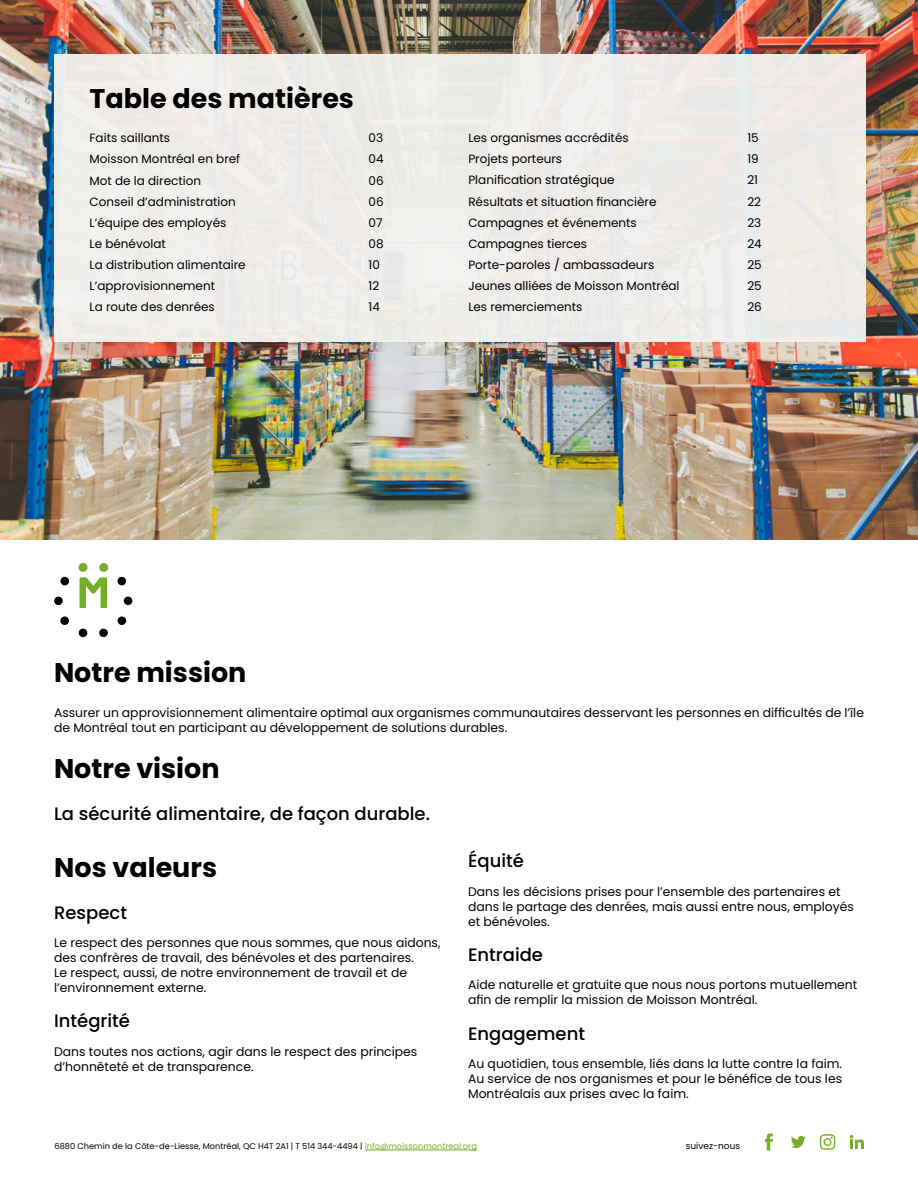
<style>
.page{position:relative;width:918px;height:1188px;background:#fff}
.page>*{position:absolute;margin:0;border:0;box-sizing:border-box;transform-origin:0 0}
.t1{font:700 27px "Poppins";color:#000}
.t2{font:500 18px "Poppins";color:#020203}
.t3{font:12.3px/15px "Poppins";color:#020203}
.t4{font:12px "Poppins";color:#000}
.t5{font:9px "Poppins";color:#020203}
.t6{font:8.25px "Poppins";color:#020203}
.s1{color:#74af27}
</style>
<div class="page">
<img style="left:0;top:0;width:918px;height:540px">
<div style="left:54px;top:54px;width:812px;height:288px;background:#efedea"></div>
<svg style="left:765px;top:1133px;width:8px;height:17px"></svg>
<svg style="left:791px;top:1136px;width:15px;height:12px"></svg>
<svg style="left:850px;top:1135px;width:14px;height:14px"></svg>
<svg style="left:820px;top:1134px;width:15px;height:16px"></svg>
<hr style="left:365px;top:1150px;width:112px;height:1px;background:#74af27">
<svg style="left:80px;top:577px;width:27px;height:31px"></svg>
<div style="left:60px;top:577px;width:9px;height:8px;background:#000;border-radius:50%"></div>
<div style="left:78px;top:563px;width:9px;height:9px;background:#74af27;border-radius:50%"></div>
<div style="left:99px;top:563px;width:9px;height:9px;background:#74af27;border-radius:50%"></div>
<div style="left:54px;top:597px;width:9px;height:8px;background:#000;border-radius:50%"></div>
<div style="left:60px;top:616px;width:9px;height:9px;background:#000;border-radius:50%"></div>
<div style="left:79px;top:629px;width:8px;height:8px;background:#000;border-radius:50%"></div>
<div style="left:117px;top:577px;width:9px;height:8px;background:#000;border-radius:50%"></div>
<div style="left:124px;top:597px;width:8px;height:8px;background:#000;border-radius:50%"></div>
<div style="left:118px;top:616px;width:8px;height:9px;background:#000;border-radius:50%"></div>
<div style="left:99px;top:629px;width:9px;height:8px;background:#000;border-radius:50%"></div>
<h1 class="t1" style="left:90px;top:82px;width:266px">Table des matières</h1>
<p class="t4" style="left:90px;top:131px;width:82px">Faits saillants</p>
<p class="t4" style="left:369px;top:131px;width:16px">03</p>
<p class="t4" style="left:90px;top:152px;width:152px">Moisson Montréal en bref</p>
<p class="t4" style="left:369px;top:152px;width:17px">04</p>
<p class="t4" style="left:90px;top:173px;width:113px">Mot de la direction</p>
<p class="t4" style="left:369px;top:173px;width:17px">06</p>
<p class="t4" style="left:90px;top:194px;width:148px">Conseil d’administration</p>
<p class="t4" style="left:369px;top:194px;width:17px">06</p>
<p class="t4" style="left:90px;top:216px;width:138px">L’équipe des employés</p>
<p class="t4" style="left:369px;top:216px;width:16px">07</p>
<p class="t4" style="left:90px;top:237px;width:78px">Le bénévolat</p>
<p class="t4" style="left:369px;top:237px;width:17px">08</p>
<p class="t4" style="left:90px;top:258px;width:158px">La distribution alimentaire</p>
<p class="t4" style="left:369px;top:258px;width:13px">10</p>
<p class="t4" style="left:90px;top:279px;width:127px">L’approvisionnement</p>
<p class="t4" style="left:369px;top:279px;width:12px">12</p>
<p class="t4" style="left:90px;top:300px;width:127px">La route des denrées</p>
<p class="t4" style="left:369px;top:300px;width:13px">14</p>
<p class="t4" style="left:468px;top:131px;width:162px">Les organismes accrédités</p>
<p class="t4" style="left:747px;top:131px;width:13px">15</p>
<p class="t4" style="left:468px;top:152px;width:95px">Projets porteurs</p>
<p class="t4" style="left:747px;top:152px;width:13px">19</p>
<p class="t4" style="left:468px;top:173px;width:148px">Planification stratégique</p>
<p class="t4" style="left:747px;top:173px;width:12px">21</p>
<p class="t4" style="left:468px;top:194px;width:190px">Résultats et situation financière</p>
<p class="t4" style="left:747px;top:194px;width:15px">22</p>
<p class="t4" style="left:468px;top:216px;width:170px">Campagnes et événements</p>
<p class="t4" style="left:747px;top:216px;width:15px">23</p>
<p class="t4" style="left:468px;top:237px;width:120px">Campagnes tierces</p>
<p class="t4" style="left:747px;top:237px;width:16px">24</p>
<p class="t4" style="left:468px;top:258px;width:187px">Porte-paroles / ambassadeurs</p>
<p class="t4" style="left:747px;top:258px;width:16px">25</p>
<p class="t4" style="left:468px;top:279px;width:213px">Jeunes alliées de Moisson Montréal</p>
<p class="t4" style="left:747px;top:279px;width:16px">25</p>
<p class="t4" style="left:468px;top:300px;width:116px">Les remerciements</p>
<p class="t4" style="left:747px;top:300px;width:16px">26</p>
<h1 class="t1" style="left:54px;top:657px;width:194px">Notre mission</h1>
<p class="t3" style="left:54px;top:705px;width:812px">Assurer un approvisionnement alimentaire optimal aux organismes communautaires desservant les personnes en difficultés de l’île de Montréal tout en participant au développement de solutions durables.</p>
<h1 class="t1" style="left:54px;top:753px;width:167px">Notre vision</h1>
<h2 class="t2" style="left:54px;top:803px;width:378px">La sécurité alimentaire, de façon durable.</h2>
<h1 class="t1" style="left:54px;top:852px;width:164px">Nos valeurs</h1>
<h2 class="t2" style="left:54px;top:902px;width:74px">Respect</h2>
<p class="t3" style="left:54px;top:935px;width:388px">Le respect des personnes que nous sommes, que nous aidons, des confrères de travail, des bénévoles et des partenaires.<br>Le respect, aussi, de notre environnement de travail et de l’environnement externe.</p>
<h2 class="t2" style="left:54px;top:1010px;width:77px">Intégrité</h2>
<p class="t3" style="left:54px;top:1044px;width:365px">Dans toutes nos actions, agir dans le respect des principes d’honnêteté et de transparence.</p>
<h2 class="t2" style="left:468px;top:851px;width:57px">Équité</h2>
<p class="t3" style="left:468px;top:884px;width:387px">Dans les décisions prises pour l’ensemble des partenaires et dans le partage des denrées, mais aussi entre nous, employés et bénévoles.</p>
<h2 class="t2" style="left:468px;top:944px;width:76px">Entraide</h2>
<p class="t3" style="left:468px;top:978px;width:391px">Aide naturelle et gratuite que nous nous portons mutuellement afin de remplir la mission de Moisson Montréal.</p>
<h2 class="t2" style="left:468px;top:1023px;width:119px">Engagement</h2>
<p class="t3" style="left:468px;top:1056px;width:376px;text-align:justify">Au quotidien, tous ensemble, liés dans la lutte contre la faim.<br>Au service de nos organismes et pour le bénéfice de tous les Montréalais aux prises avec la faim.</p>
<p class="t6" style="left:55px;top:1142px;width:424px">6880 Chemin de la Côte-de-Liesse, Montréal, QC H4T 2A1 | T 514 344-4494 | <span class="s1">info@moissonmontreal.org</span></p>
<p class="t5" style="left:686px;top:1141px;width:56px">suivez-nous</p>
</div>
